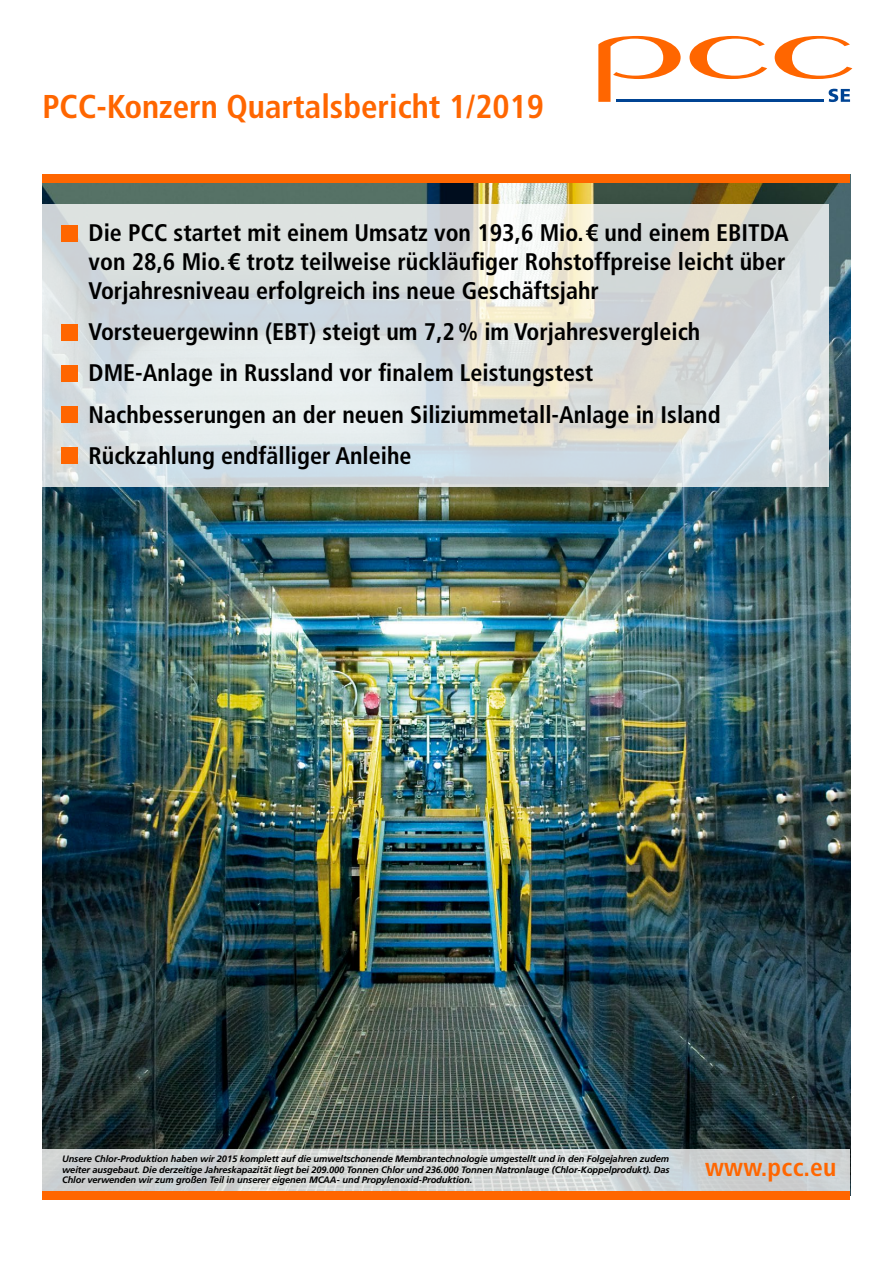
<style>
.page{position:relative;width:893px;height:1263px;background:#fff}
.page>*{position:absolute;margin:0;border:0;box-sizing:border-box;transform-origin:0 0}
.t1{font:700 condensed 33px "Frutiger LT Com";color:#f60}
.t2{font:700 condensed 25.5px "Frutiger LT Com";letter-spacing:.01em;color:#f60}
.t3{font:700 condensed 24px/41.2px "Frutiger LT Com";color:#000}
.t4{font:italic 700 9.3px/10.5px "Frutiger LT Com";letter-spacing:-.01em;color:#000;text-align:justify}
</style>
<div class="page">
<svg style="left:775px;top:36px;width:77px;height:43px"></svg>
<svg style="left:689px;top:36px;width:78px;height:43px"></svg>
<svg style="left:598px;top:36px;width:83px;height:66px"></svg>
<svg style="left:829px;top:89px;width:21px;height:13px"></svg>
<hr style="left:616px;top:99px;width:207px;height:3px;background:#004494">
<img style="left:43px;top:182px;width:807px;height:967px">
<svg style="left:43px;top:1149px;width:807px;height:42px;background:#d1d5d5"></svg>
<div style="left:43px;top:174px;width:807px;height:8px;background:#f60"></div>
<div style="left:43px;top:1191px;width:807px;height:8px;background:#f60"></div>
<svg style="left:43px;top:205px;width:786px;height:282px;background:#dae0df"></svg>
<div style="left:62px;top:225px;width:16px;height:16px;background:#f60"></div>
<div style="left:62px;top:324px;width:16px;height:16px;background:#f60"></div>
<div style="left:62px;top:365px;width:16px;height:16px;background:#f60"></div>
<div style="left:62px;top:406px;width:16px;height:16px;background:#f60"></div>
<div style="left:62px;top:448px;width:16px;height:16px;background:#f60"></div>
<h1 class="t1" style="left:43px;top:86px;width:503px">PCC-Konzern Quartalsbericht 1/2019</h1>
<p class="t3" style="left:89px;top:218px;width:702px;line-height:28.8px">Die PCC startet mit einem Umsatz von 193,6 Mio.€ und einem EBITDA von 28,6 Mio.€ trotz teilweise rückläufiger Rohstoffpreise leicht über<br>Vorjahresniveau erfolgreich ins neue Geschäftsjahr</p>
<p class="t3" style="left:89px;top:311px;width:633px">Vorsteuergewinn (EBT) steigt um 7,2% im Vorjahresvergleich DME-Anlage in Russland vor finalem Leistungstest Nachbesserungen an der neuen Siliziummetall-Anlage in Island Rückzahlung endfälliger Anleihe</p>
<p class="t4" style="left:62px;top:1154px;width:609px">Unsere Chlor-Produktion haben wir 2015 komplett auf die umweltschonende Membrantechnologie umgestellt und in den Folgejahren zudem weiter ausgebaut. Die derzeitige Jahreskapazität liegt bei 209.000 Tonnen Chlor und 236.000 Tonnen Natronlauge (Chlor-Koppelprodukt). Das Chlor verwenden wir zum großen Teil in unserer eigenen MCAA- und Propylenoxid-Produktion.</p>
<p class="t2" style="left:705px;top:1151px;width:133px">www.pcc.eu</p>
</div>
